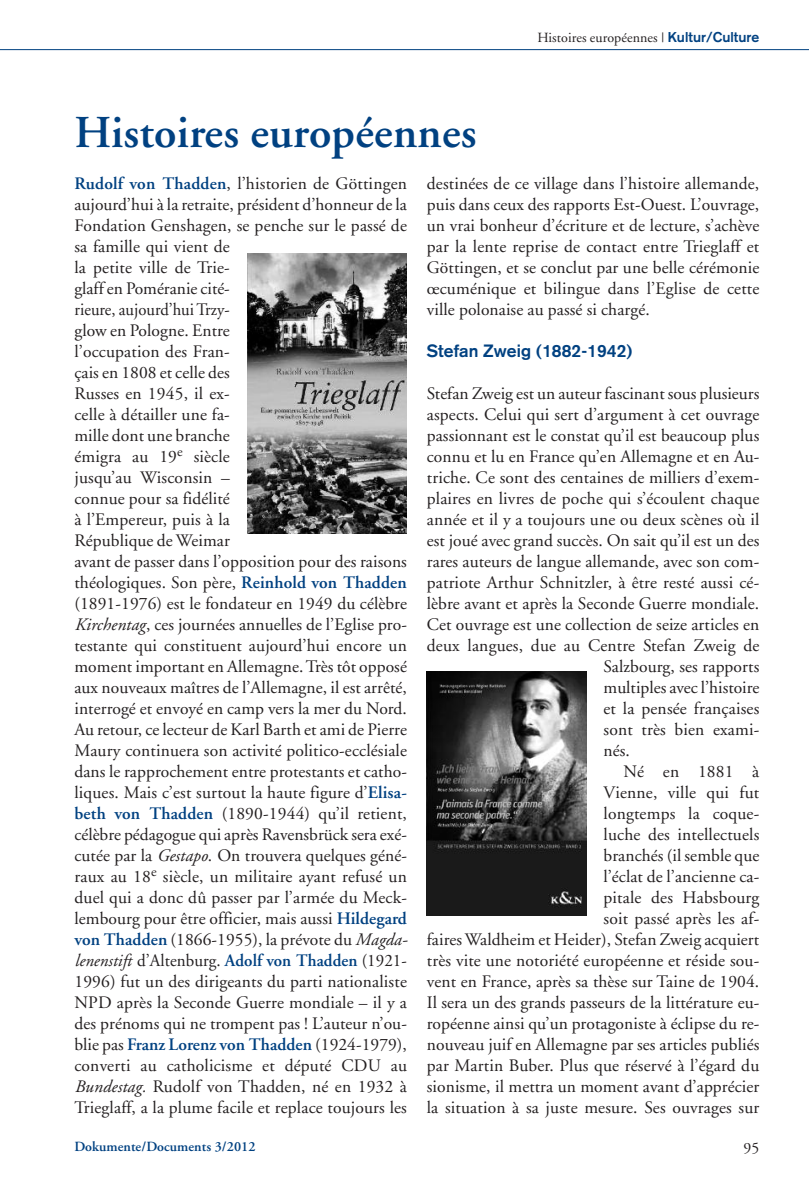
<style>
.page{position:relative;width:809px;height:1191px;background:#fff}
.page>*{position:absolute;margin:0;border:0;box-sizing:border-box;transform-origin:0 0}
.t1{font:600 45.5px "Adobe Garamond";letter-spacing:.005em;color:#014181}
.t2{font:17.5px/21px "Adobe Garamond";letter-spacing:.005em;color:#231f20;text-align:justify}
.t3{font:700 17.5px "Akzidenz Grotesk";letter-spacing:.005em;color:#014181}
.t4{font:15.75px "Adobe Garamond";color:#231f20}
.t5{font:14px "Adobe Garamond";letter-spacing:.005em;color:#231f20}
.t6{font:600 14px "Adobe Garamond";letter-spacing:.005em;color:#014181}
.s1{font-family:"Akzidenz Grotesk";font-weight:700;color:#014181}
.s2{font-weight:600;color:#014181}
.s3{font-style:italic}
</style>
<div class="page">
<hr style="left:0;top:49px;width:809px;height:1px;background:#014181">
<img style="left:427px;top:672px;width:159px;height:243px">
<img style="left:247px;top:254px;width:160px;height:280px">
<p class="t5" style="left:537px;top:32px;width:223px">Histoires européennes | <span class="s1">Kultur/Culture</span></p>
<h1 class="t1" style="left:74px;top:114px;width:404px">Histoires européennes</h1>
<p class="t2" style="left:427px;top:174px;width:334px">destinées de ce village dans l’histoire allemande, puis dans ceux des rapports Est-Ouest. L’ouvrage, un vrai bonheur d’écriture et de lecture, s’achève par la lente reprise de contact entre Trieglaff et Göttingen, et se conclut par une belle cérémonie œcuménique et bilingue dans l’Eglise de cette ville polonaise au passé si chargé.</p>
<p class="t3" style="left:427px;top:345px;width:207px">Stefan Zweig (1882-1942)</p>
<p class="t2" style="left:427px;top:384px;width:334px">Stefan Zweig est un auteur fascinant sous plusieurs</p>
<p class="t2" style="left:427px;top:405px;width:334px">aspects. Celui qui sert d’argument à cet ouvrage</p>
<p class="t2" style="left:427px;top:426px;width:334px">passionnant est le constat qu’il est beaucoup plus</p>
<p class="t2" style="left:427px;top:447px;width:334px">connu et lu en France qu’en Allemagne et en Au-</p>
<p class="t2" style="left:427px;top:468px;width:334px">triche. Ce sont des centaines de milliers d’exem-</p>
<p class="t2" style="left:427px;top:489px;width:334px">plaires en livres de poche qui s’écoulent chaque</p>
<p class="t2" style="left:427px;top:510px;width:334px">année et il y a toujours une ou deux scènes où il</p>
<p class="t2" style="left:427px;top:531px;width:334px">est joué avec grand succès. On sait qu’il est un des</p>
<p class="t2" style="left:427px;top:552px;width:334px">rares auteurs de langue allemande, avec son com-</p>
<p class="t2" style="left:427px;top:573px;width:334px">patriote Arthur Schnitzler, à être resté aussi cé-</p>
<p class="t2" style="left:427px;top:594px;width:334px">lèbre avant et après la Seconde Guerre mondiale.</p>
<p class="t2" style="left:427px;top:615px;width:334px">Cet ouvrage est une collection de seize articles en</p>
<p class="t2" style="left:427px;top:636px;width:334px">deux langues, due au Centre Stefan Zweig de</p>
<p class="t2" style="left:603px;top:657px;width:157px">Salzbourg, ses rapports</p>
<p class="t2" style="left:603px;top:678px;width:157px">multiples avec l’histoire</p>
<p class="t2" style="left:603px;top:699px;width:157px">et la pensée françaises</p>
<p class="t2" style="left:603px;top:720px;width:157px">sont très bien exami-</p>
<p class="t2" style="left:603px;top:741px;width:28px">nés.</p>
<p class="t2" style="left:623px;top:762px;width:137px">Né en 1881 à</p>
<p class="t2" style="left:603px;top:783px;width:157px">Vienne, ville qui fut</p>
<p class="t2" style="left:603px;top:804px;width:157px">longtemps la coque-</p>
<p class="t2" style="left:603px;top:825px;width:157px">luche des intellectuels</p>
<p class="t2" style="left:603px;top:846px;width:157px">branchés (il semble que</p>
<p class="t2" style="left:603px;top:867px;width:157px">l’éclat de l’ancienne ca-</p>
<p class="t2" style="left:603px;top:888px;width:157px">pitale des Habsbourg</p>
<p class="t2" style="left:603px;top:909px;width:157px">soit passé après les af-</p>
<p class="t2" style="left:427px;top:930px;width:334px">faires Waldheim et Heider), Stefan Zweig acquiert</p>
<p class="t2" style="left:427px;top:951px;width:334px">très vite une notoriété européenne et réside sou-</p>
<p class="t2" style="left:427px;top:972px;width:334px">vent en France, après sa thèse sur Taine de 1904.</p>
<p class="t2" style="left:427px;top:993px;width:334px">Il sera un des grands passeurs de la littérature eu-</p>
<p class="t2" style="left:427px;top:1014px;width:334px">ropéenne ainsi qu’un protagoniste à éclipse du re-</p>
<p class="t2" style="left:427px;top:1035px;width:334px">nouveau juif en Allemagne par ses articles publiés</p>
<p class="t2" style="left:427px;top:1056px;width:334px">par Martin Buber. Plus que réservé à l’égard du</p>
<p class="t2" style="left:427px;top:1077px;width:334px">sionisme, il mettra un moment avant d’apprécier</p>
<p class="t2" style="left:427px;top:1098px;width:334px">la situation à sa juste mesure. Ses ouvrages sur</p>
<p class="t2" style="left:74px;top:174px;width:335px;text-align:left"><span class="s2">Rudolf von Thadden</span>, l’historien de Göttingen aujourd’hui à la retraite, président d’honneur de la Fondation Genshagen, se penche sur le passé de sa famille qui vient de<br>la petite ville de Trie-<br>glaff en Poméranie cité-<br>rieure, aujourd’huiTrzy-<br>glow en Pologne. Entre<br>l’occupation des Fran-<br>çais en 1808 et celle des<br>Russes en 1945, il ex-<br>celle à détailler une fa-<br>mille dont une branche<br>émigra au 19<sup>e</sup> siècle<br>jusqu’au Wisconsin –<br>connue pour sa fidélité<br>à l’Empereur, puis à la<br>République de Weimar<br>avant de passer dans l’opposition pour des raisons théologiques. Son père, <span class="s2">Reinhold von Thadden </span>(1891-1976) est le fondateur en 1949 du célèbre <span class="s3">Kirchentag</span>, ces journées annuelles de l’Eglise pro&shy;testante qui constituent aujourd’hui encore un moment important en Allemagne.Très tôt opposé aux nouveaux maîtres de l’Allemagne, il est arrêté, interrogé et envoyé en camp vers la mer du Nord.<br>Au retour, ce lecteur de Karl Barth et ami de Pierre Maury continuera son activité politico-ecclésiale dans le rapprochement entre protestants et catho&shy;liques. Mais c’est surtout la haute figure d’<span class="s2">Elisa&shy;beth von Thadden</span> (1890-1944) qu’il retient, célèbre pédagogue qui après Ravensbrück sera exé&shy;cutée par la <span class="s3">Gestapo</span>. On trouvera quelques géné&shy;raux au 18<sup>e</sup> siècle, un militaire ayant refusé un duel qui a donc dû passer par l’armée du Meck&shy;lembourg pour être officier, mais aussi <span class="s2">Hildegard von Thadden</span> (1866-1955), la prévote du <span class="s3">Magda&shy;lenenstift</span> d’Altenburg. <span class="s2">Adolf von Thadden</span> (1921- 1996) fut un des dirigeants du parti nationaliste NPD après la Seconde Guerre mondiale – il y a des prénoms qui ne trompent pas ! L’auteur n’ou&shy;blie pas <span class="s2">Franz Lorenz von Thadden</span> (1924-1979), converti au catholicisme et député CDU au <span class="s3">Bundestag.</span> Rudolf von Thadden, né en 1932 à Trieglaff, a la plume facile et replace toujours les</p>
<p class="t6" style="left:74px;top:1141px;width:183px">Dokumente/Documents 3/2012</p>
<p class="t4" style="left:743px;top:1141px;width:17px">95</p>
</div>
